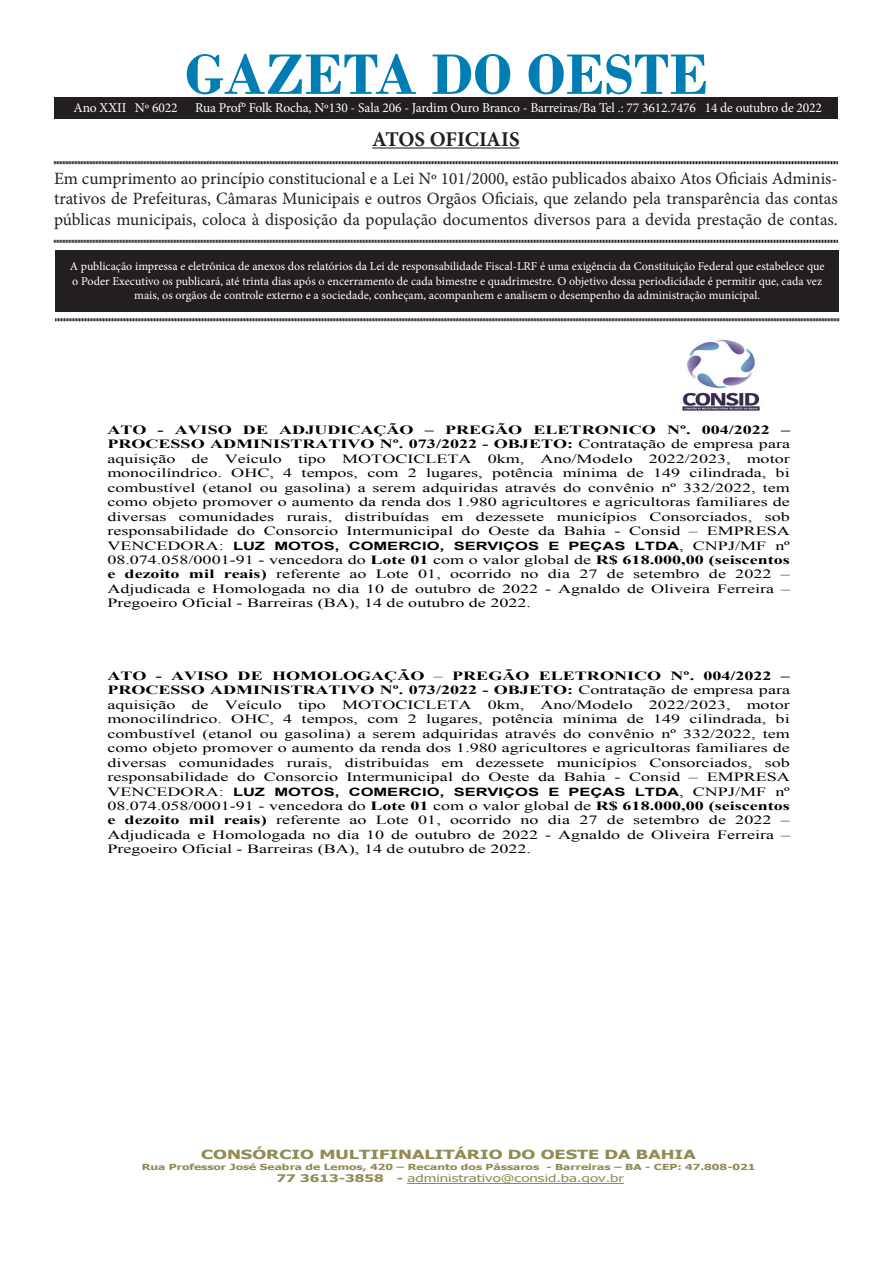
<style>
.page{position:relative;width:893px;height:1263px;background:#fff}
.page>*{position:absolute;margin:0;border:0;box-sizing:border-box;transform-origin:0 0}
.t1{font:700 60px "Bodoni";color:#007eb4}
.t2{font:700 21px "Minion Pro";letter-spacing:-.005em;color:#231f20}
.t3{font:17.25px/20.7px "Minion Pro";color:#231f20;text-align:justify}
.t4{font:13.5px "Minion Pro";letter-spacing:-.01em;color:#fff}
.t5{font:12.6px/14.4px "Times New Roman";color:#000;text-align:justify;scale:1.44 1}
.t6{font:700 12.6px/14.2px "Times New Roman";color:#000;text-align:justify;scale:1.44 1}
.t7{font:700 12.6px "Tahoma";color:#948a54;scale:1.44 1}
.t8{font:12px/14.4px "Minion Pro";color:#fff;text-align:center}
.t9{font:700 11.55px "Arial";letter-spacing:-.005em;color:#000;scale:1.44 1}
.t10{font:10.5px "Tahoma";color:#948a54;scale:1.44 1}
.t11{font:700 10.5px "Tahoma";color:#948a54;scale:1.44 1}
.t12{font:700 8.4px "Tahoma";color:#948a54;scale:1.44 1}
.s1{font-weight:400}
.s2{font-family:"Times New Roman";font-weight:400;font-size:12.6px}
.s3{font-weight:700}
</style>
<div class="page">
<div style="left:55px;top:250px;width:784px;height:61px;background:#231f20"></div>
<hr style="left:372px;top:147px;width:148px;height:2px;background:#231f20">
<svg style="left:54px;top:161px;width:784px;height:4px;background:#908e8e"></svg>
<svg style="left:54px;top:239px;width:784px;height:4px;background:#908e8e"></svg>
<svg style="left:55px;top:318px;width:784px;height:4px;background:#908e8e"></svg>
<div style="left:54px;top:98px;width:784px;height:20px;background:#231f20"></div>
<hr style="left:408px;top:1183px;width:216px;height:1px;background:#948a54">
<img style="left:682px;top:339px;width:78px;height:72px">
<p class="t1" style="left:185px;top:39px;width:525px">GAZETA DO OESTE</p>
<p class="t2" style="left:372px;top:124px;width:149px">ATOS OFICIAIS</p>
<p class="t3" style="left:54px;top:168px;width:785px">Em cumprimento ao princípio constitucional e a Lei Nº 101/2000, estão publicados abaixo Atos Oficiais Adminis&shy;trativos de Prefeituras, Câmaras Municipais e outros Orgãos Oficiais, que zelando pela transparência das contas públicas municipais, coloca à disposição da população documentos diversos para a devida prestação de contas.</p>
<p class="t8" style="left:70px;top:259px;width:756px">A publicação impressa e eletrônica de anexos dos relatórios da Lei de responsabilidade Fiscal-LRF é uma exigência da Constituição Federal que estabelece que o Poder Executivo os publicará, até trinta dias após o encerramento de cada bimestre e quadrimestre. O objetivo dessa periodicidade é permitir que, cada vez mais, os orgãos de controle externo e a sociedade, conheçam, acompanhem e analisem o desempenho da administração municipal.</p>
<p class="t4" style="left:74px;top:98px;width:106px">Ano XXII Nº 6022</p>
<p class="t4" style="left:195px;top:98px;width:628px">Rua Prof° Folk Rocha, Nº130 - Sala 206 - Jardim Ouro Branco - Barreiras/Ba Tel .: 77 3612.7476 14 de outubro de 2022</p>
<p class="t6" style="left:107px;top:422px;width:476px">ATO - AVISO DE ADJUDICAÇÃO – PREGÃO ELETRONICO Nº. 004/2022 – PROCESSO ADMINISTRATIVO Nº. 073/2022 - OBJETO: <span class="s1">Contratação de empresa para aquisição</span></p>
<p class="t5" style="left:191px;top:451px;width:13px">de</p>
<p class="t5" style="left:225px;top:451px;width:41px">Veículo</p>
<p class="t5" style="left:298px;top:451px;width:21px">tipo</p>
<p class="t5" style="left:342px;top:451px;width:91px">MOTOCICLETA</p>
<p class="t5" style="left:488px;top:451px;width:27px">0km,</p>
<p class="t5" style="left:540px;top:451px;width:66px">Ano/Modelo</p>
<p class="t5" style="left:649px;top:451px;width:58px">2022/2023,</p>
<p class="t5" style="left:107px;top:451px;width:476px;text-indent:639px">motor monocilíndrico. OHC, 4 tempos, com 2 lugares, potência mínima de 149 cilindrada, bi combustível (etanol ou gasolina) a serem adquiridas através do convênio nº 332/2022, tem como objeto promover o aumento da renda dos 1.980 agricultores e agricultoras familiares de diversas comunidades rurais, distribuídas em dezessete municípios Consorciados, sob responsabilidade do Consorcio Intermunicipal do Oeste da Bahia - Consid – EMPRESA</p>
<p class="t9" style="left:107px;top:538px;width:475px"><span class="s2">VENCEDORA:</span> LUZ MOTOS, COMERCIO, SERVIÇOS E PEÇAS LTDA<span class="s2">, CNPJ/MF nº</span></p>
<p class="t5" style="left:107px;top:552px;width:476px">08.074.058/0001-91 - vencedora do <span class="s3">Lote 01</span> com o valor global de <span class="s3">R$ 618.000,00 (seiscentos e dezoito mil reais)</span> referente ao Lote 01, ocorrido no dia 27 de setembro de 2022 – Adjudicada e Homologada no dia 10 de outubro de 2022 - Agnaldo de Oliveira Ferreira – Pregoeiro Oficial - Barreiras (BA), 14 de outubro de 2022.</p>
<p class="t6" style="left:107px;top:668px;width:476px">ATO - AVISO DE HOMOLOGAÇÃO <span class="s1">–</span> PREGÃO ELETRONICO Nº. 004/2022 – PROCESSO ADMINISTRATIVO Nº. 073/2022 - OBJETO: <span class="s1">Contratação de empresa para aquisição</span></p>
<p class="t5" style="left:191px;top:697px;width:13px">de</p>
<p class="t5" style="left:225px;top:697px;width:41px">Veículo</p>
<p class="t5" style="left:298px;top:697px;width:21px">tipo</p>
<p class="t5" style="left:342px;top:697px;width:91px">MOTOCICLETA</p>
<p class="t5" style="left:488px;top:697px;width:27px">0km,</p>
<p class="t5" style="left:540px;top:697px;width:66px">Ano/Modelo</p>
<p class="t5" style="left:649px;top:697px;width:58px">2022/2023,</p>
<p class="t5" style="left:107px;top:697px;width:476px;text-indent:639px">motor monocilíndrico. OHC, 4 tempos, com 2 lugares, potência mínima de 149 cilindrada, bi combustível (etanol ou gasolina) a serem adquiridas através do convênio nº 332/2022, tem como objeto promover o aumento da renda dos 1.980 agricultores e agricultoras familiares de diversas comunidades rurais, distribuídas em dezessete municípios Consorciados, sob responsabilidade do Consorcio Intermunicipal do Oeste da Bahia - Consid – EMPRESA</p>
<p class="t9" style="left:107px;top:784px;width:475px"><span class="s2">VENCEDORA:</span> LUZ MOTOS, COMERCIO, SERVIÇOS E PEÇAS LTDA<span class="s2">, CNPJ/MF nº</span></p>
<p class="t5" style="left:107px;top:798px;width:476px">08.074.058/0001-91 - vencedora do <span class="s3">Lote 01</span> com o valor global de <span class="s3">R$ 618.000,00 (seiscentos e dezoito mil reais)</span> referente ao Lote 01, ocorrido no dia 27 de setembro de 2022 – Adjudicada e Homologada no dia 10 de outubro de 2022 - Agnaldo de Oliveira Ferreira – Pregoeiro Oficial - Barreiras (BA), 14 de outubro de 2022.</p>
<p class="t7" style="left:201px;top:1145px;width:345px">CONSÓRCIO MULTIFINALITÁRIO DO OESTE DA BAHIA</p>
<p class="t12" style="left:142px;top:1161px;width:428px">Rua Professor José Seabra de Lemos, 420 – Recanto dos Pássaros - Barreiras – BA - CEP: 47.808-021</p>
<p class="t11" style="left:277px;top:1171px;width:76px">77 3613-3858</p>
<p class="t10" style="left:397px;top:1171px;width:159px"><span class="s3">-</span> administrativo@consid.ba.gov.br</p>
</div>
